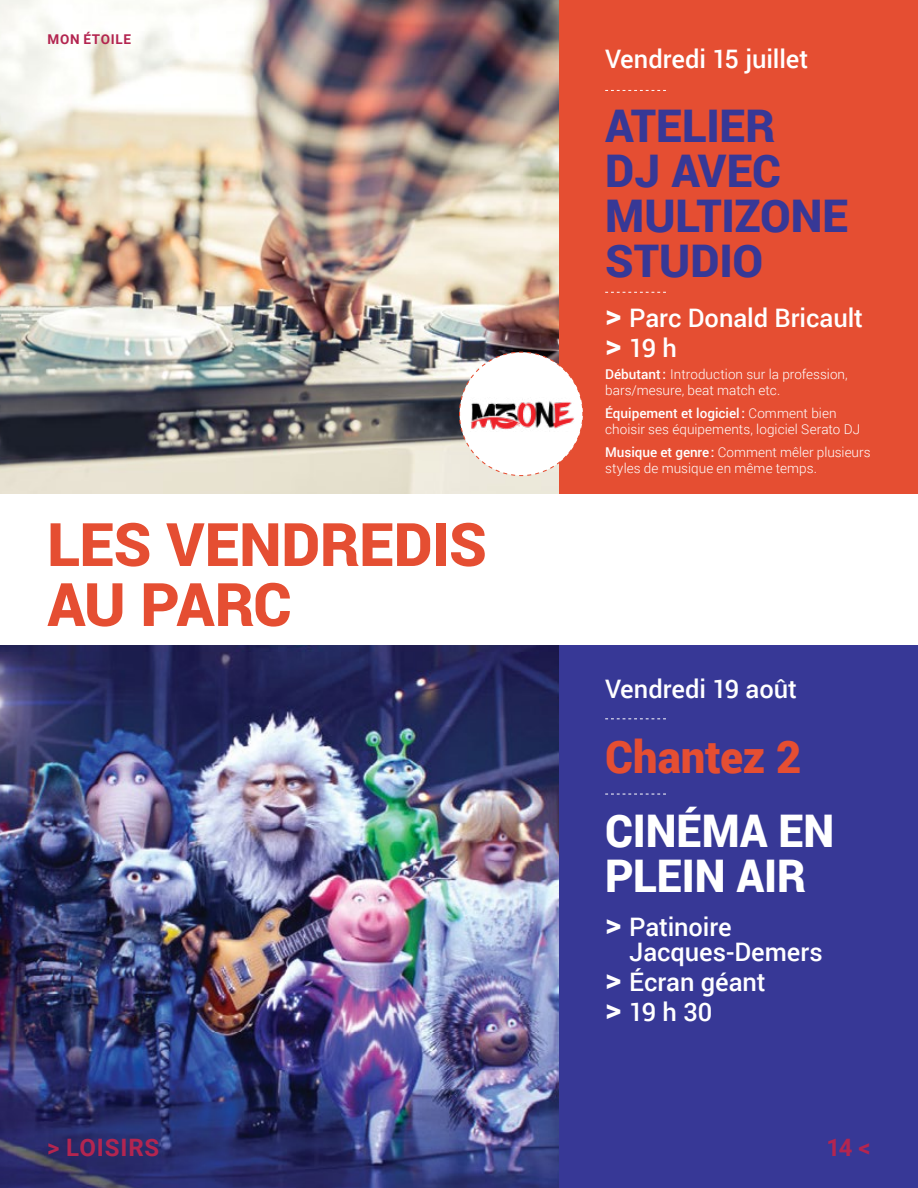
<style>
.page{position:relative;width:918px;height:1188px;background:#fff}
.page>*{position:absolute;margin:0;border:0;box-sizing:border-box;transform-origin:0 0}
.t1{font:900 60px/60px "Roboto";letter-spacing:-.005em;color:#e54e32}
.t2{font:900 45px/45px "Roboto";letter-spacing:-.005em;color:#373896}
.t3{font:900 45px/45px "Roboto";color:#fff}
.t4{font:900 45px "Roboto";letter-spacing:-.005em;color:#e54e32}
.t5{font:500 25.5px/30px "Roboto";color:#fff}
.t6{font:700 24px "Roboto";letter-spacing:.035em;color:#b32550}
.t7{font:300 13.5px/16.5px "Roboto";letter-spacing:.005em;color:#fff}
.t8{font:700 13.5px "Roboto";letter-spacing:.055em;color:#b32550}
.s1{font-weight:700;font-size:31.5px}
.s2{font-weight:500}
</style>
<div class="page">
<img style="left:0;top:646px;width:559px;height:542px">
<img style="left:0;top:0;width:559px;height:494px">
<div style="left:559px;top:0;width:359px;height:494px;background:#e54e32"></div>
<div style="left:559px;top:646px;width:359px;height:542px;background:#373896"></div>
<svg style="left:605px;top:90px;width:61px;height:1px"></svg>
<svg style="left:605px;top:718px;width:61px;height:1px"></svg>
<svg style="left:605px;top:292px;width:61px;height:1px"></svg>
<svg style="left:605px;top:794px;width:61px;height:1px"></svg>
<svg style="left:458px;top:351px;width:125px;height:126px"></svg>
<p class="t8" style="left:47px;top:30px;width:85px">MON ÉTOILE</p>
<h1 class="t1" style="left:47px;top:512px;width:441px">LES VENDREDIS<br>AU PARC</h1>
<h3 class="t5" style="left:605px;top:43px;width:205px">Vendredi 15 juillet</h3>
<h2 class="t2" style="left:605px;top:102px;width:244px">ATELIER<br>DJ AVEC<br>MULTIZONE<br>STUDIO</h2>
<h3 class="t5" style="left:605px;top:302px;width:259px"><span class="s1">&gt;</span> Parc Donald Bricault <span class="s1">&gt;</span> 19 h</h3>
<p class="t7" style="left:605px;top:365px;width:244px"><span class="s2">Débutant:</span> Introduction sur la profession, bars/mesure, beat match etc.</p>
<p class="t7" style="left:605px;top:404px;width:257px"><span class="s2">Équipement et logiciel:</span> Comment bien choisir ses équipements, logiciel Serato DJ</p>
<p class="t7" style="left:605px;top:443px;width:267px"><span class="s2">Musique et genre:</span> Comment mêler plusieurs styles de musique en même temps.</p>
<h3 class="t5" style="left:605px;top:673px;width:193px">Vendredi 19 août</h3>
<h2 class="t4" style="left:605px;top:725px;width:198px">Chantez 2</h2>
<h2 class="t3" style="left:605px;top:807px;width:231px">CINÉMA EN<br>PLEIN AIR</h2>
<h3 class="t5" style="left:629px;top:913px;width:195px;line-height:25.5px;text-indent:-24px"><span class="s1">&gt;</span> Patinoire<br>Jacques-Demers</h3>
<h3 class="t5" style="left:605px;top:966px;width:162px"><span class="s1">&gt;</span> Écran géant <span class="s1">&gt;</span> 19 h 30</h3>
<h3 class="t6" style="left:47px;top:1130px;width:113px">&gt; LOISIRS</h3>
<h3 class="t6" style="left:827px;top:1130px;width:46px">14 &lt;</h3>
</div>
